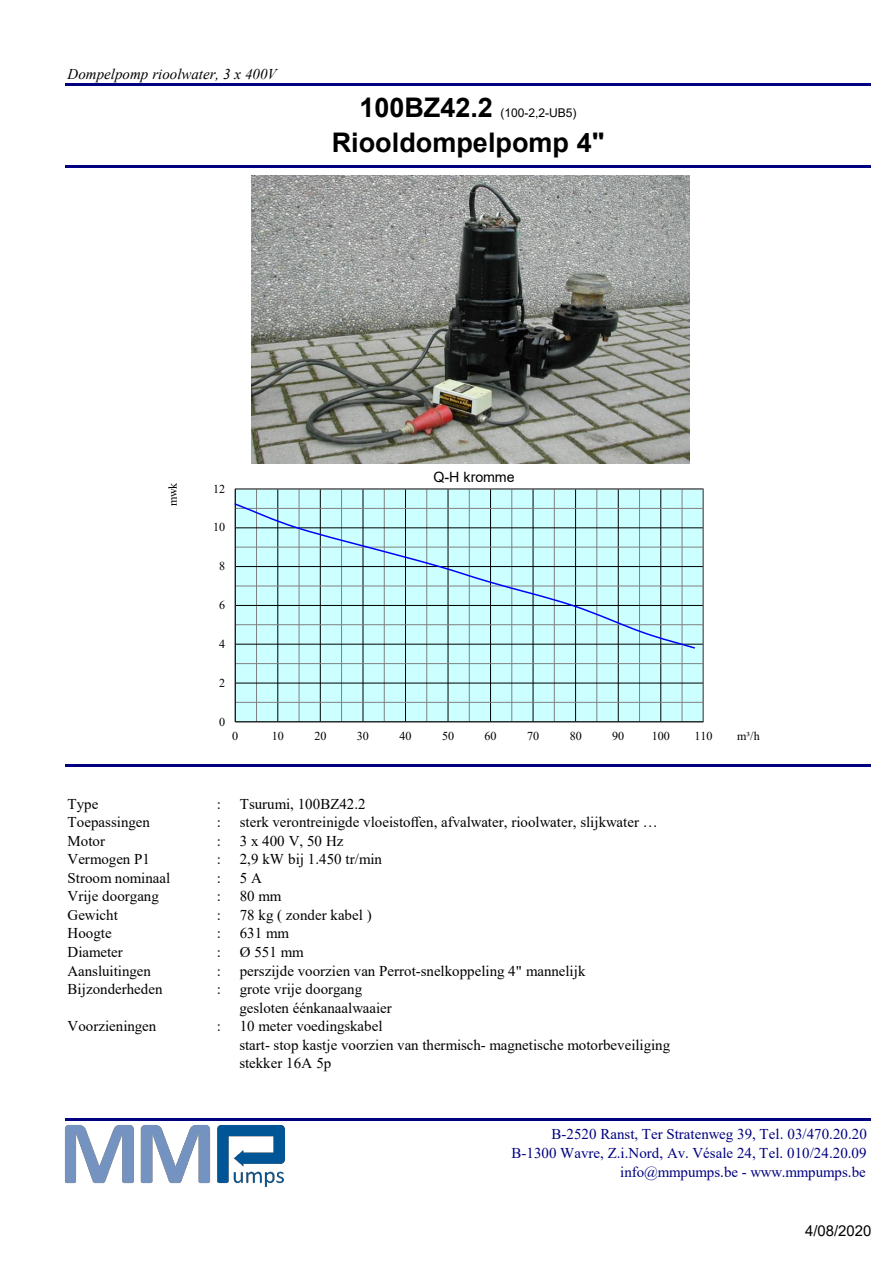
<style>
.page{position:relative;width:894px;height:1264px;background:#fff}
.page>*{position:absolute;margin:0;border:0;box-sizing:border-box;transform-origin:0 0}
.t1{font:700 27px "Arial";color:#000}
.t2{font:15px/18.6px "Times New Roman";color:#000}
.t3{font:15px/19.2px "Times New Roman";color:#000080;text-align:right}
.t4{font:italic 15px "Times New Roman";color:#000}
.t5{font:15px "Arial";color:#000}
.t6{font:14.25px "Arial";color:#000}
.t7{font:12px "Times New Roman";letter-spacing:-.01em;color:#000}
.t8{font:12px "Arial";letter-spacing:-.005em;color:#000}
</style>
<div class="page">
<hr style="left:65px;top:83px;width:805px;height:3px;background:#000080">
<hr style="left:65px;top:165px;width:805px;height:3px;background:#000080">
<hr style="left:65px;top:764px;width:805px;height:3px;background:#000080">
<hr style="left:65px;top:1118px;width:805px;height:3px;background:#000080">
<div style="left:235px;top:489px;width:468px;height:232px;background:#cff"></div>
<hr style="left:256px;top:489px;width:1px;height:232px;background:#808080">
<hr style="left:298px;top:489px;width:1px;height:232px;background:#808080">
<hr style="left:341px;top:489px;width:1px;height:232px;background:#808080">
<hr style="left:384px;top:489px;width:1px;height:232px;background:#808080">
<hr style="left:426px;top:489px;width:1px;height:232px;background:#808080">
<hr style="left:469px;top:489px;width:1px;height:232px;background:#808080">
<hr style="left:511px;top:489px;width:1px;height:232px;background:#808080">
<hr style="left:553px;top:489px;width:1px;height:232px;background:#808080">
<hr style="left:596px;top:489px;width:1px;height:232px;background:#808080">
<hr style="left:639px;top:489px;width:1px;height:232px;background:#808080">
<hr style="left:681px;top:489px;width:1px;height:232px;background:#808080">
<hr style="left:277px;top:489px;width:1px;height:232px;background:#000">
<hr style="left:320px;top:489px;width:1px;height:232px;background:#000">
<hr style="left:362px;top:489px;width:1px;height:232px;background:#000">
<hr style="left:405px;top:489px;width:1px;height:232px;background:#000">
<hr style="left:447px;top:489px;width:1px;height:232px;background:#000">
<hr style="left:490px;top:489px;width:1px;height:232px;background:#000">
<hr style="left:532px;top:489px;width:1px;height:232px;background:#000">
<hr style="left:575px;top:489px;width:1px;height:232px;background:#000">
<hr style="left:617px;top:489px;width:1px;height:232px;background:#000">
<hr style="left:660px;top:489px;width:1px;height:232px;background:#000">
<hr style="left:235px;top:702px;width:468px;height:1px;background:#808080">
<hr style="left:235px;top:663px;width:468px;height:1px;background:#808080">
<hr style="left:235px;top:624px;width:468px;height:1px;background:#808080">
<hr style="left:235px;top:585px;width:468px;height:1px;background:#808080">
<hr style="left:235px;top:546px;width:468px;height:1px;background:#808080">
<hr style="left:235px;top:508px;width:468px;height:1px;background:#808080">
<hr style="left:235px;top:682px;width:468px;height:1px;background:#000">
<hr style="left:235px;top:643px;width:468px;height:1px;background:#000">
<hr style="left:235px;top:605px;width:468px;height:1px;background:#000">
<hr style="left:235px;top:566px;width:468px;height:1px;background:#000">
<hr style="left:235px;top:527px;width:468px;height:1px;background:#000">
<hr style="left:235px;top:721px;width:468px;height:1px;background:#000">
<hr style="left:235px;top:489px;width:1px;height:232px;background:#000">
<svg style="left:234px;top:502px;width:462px;height:147px"></svg>
<img style="left:251px;top:175px;width:438px;height:289px">
<img style="left:65px;top:1125px;width:220px;height:60px">
<p class="t4" style="left:68px;top:69px;width:211px">Dompelpomp rioolwater, 3 x 400V</p>
<h1 class="t1" style="left:359px;top:98px;width:135px">100BZ42.2</h1>
<p class="t8" style="left:500px;top:109px;width:77px">(100-2,2-UB5)</p>
<h1 class="t1" style="left:331px;top:132px;width:274px">Riooldompelpomp 4"</h1>
<p class="t7" style="left:169px;top:506px;width:25px;rotate:-90deg">mwk</p>
<p class="t7" style="left:213px;top:484px;width:13px">12</p>
<p class="t7" style="left:213px;top:523px;width:13px">10</p>
<p class="t7" style="left:219px;top:562px;width:8px">8</p>
<p class="t7" style="left:219px;top:601px;width:8px">6</p>
<p class="t7" style="left:219px;top:639px;width:8px">4</p>
<p class="t7" style="left:219px;top:678px;width:8px">2</p>
<p class="t6" style="left:433px;top:471px;width:83px">Q-H kromme</p>
<p class="t7" style="left:219px;top:717px;width:8px">0</p>
<p class="t7" style="left:232px;top:731px;width:8px">0</p>
<p class="t7" style="left:272px;top:731px;width:13px">10</p>
<p class="t7" style="left:314px;top:731px;width:13px">20</p>
<p class="t7" style="left:357px;top:731px;width:13px">30</p>
<p class="t7" style="left:399px;top:731px;width:13px">40</p>
<p class="t7" style="left:442px;top:731px;width:13px">50</p>
<p class="t7" style="left:484px;top:731px;width:13px">60</p>
<p class="t7" style="left:527px;top:731px;width:13px">70</p>
<p class="t7" style="left:569px;top:731px;width:13px">80</p>
<p class="t7" style="left:612px;top:731px;width:13px">90</p>
<p class="t7" style="left:651px;top:731px;width:20px">100</p>
<p class="t7" style="left:694px;top:731px;width:20px">110</p>
<p class="t2" style="left:68px;top:795px;width:32px">Type</p>
<p class="t2" style="left:217px;top:795px;width:6px">:</p>
<p class="t2" style="left:240px;top:795px;width:127px">Tsurumi, 100BZ42.2</p>
<p class="t2" style="left:68px;top:814px;width:84px">Toepassingen</p>
<p class="t2" style="left:217px;top:814px;width:6px">:</p>
<p class="t2" style="left:240px;top:814px;width:419px">sterk verontreinigde vloeistoffen, afvalwater, rioolwater, slijkwater …</p>
<p class="t2" style="left:68px;top:832px;width:39px">Motor</p>
<p class="t2" style="left:217px;top:832px;width:6px">:</p>
<p class="t2" style="left:240px;top:832px;width:105px">3 x 400 V, 50 Hz</p>
<p class="t2" style="left:68px;top:851px;width:84px">Vermogen P1</p>
<p class="t2" style="left:217px;top:851px;width:6px">:</p>
<p class="t2" style="left:240px;top:851px;width:144px">2,9 kW bĳ 1.450 tr/min</p>
<p class="t2" style="left:68px;top:869px;width:104px">Stroom nominaal</p>
<p class="t2" style="left:217px;top:869px;width:6px">:</p>
<p class="t2" style="left:240px;top:869px;width:24px">5 A</p>
<p class="t2" style="left:68px;top:888px;width:93px">Vrije doorgang</p>
<p class="t2" style="left:217px;top:888px;width:6px">:</p>
<p class="t2" style="left:240px;top:888px;width:43px">80 mm</p>
<p class="t2" style="left:68px;top:907px;width:52px">Gewicht</p>
<p class="t2" style="left:217px;top:907px;width:6px">:</p>
<p class="t2" style="left:240px;top:907px;width:133px">78 kg ( zonder kabel )</p>
<p class="t2" style="left:68px;top:925px;width:46px">Hoogte</p>
<p class="t2" style="left:217px;top:925px;width:6px">:</p>
<p class="t2" style="left:240px;top:925px;width:51px">631 mm</p>
<p class="t2" style="left:68px;top:944px;width:57px">Diameter</p>
<p class="t2" style="left:217px;top:944px;width:6px">:</p>
<p class="t2" style="left:240px;top:944px;width:66px">Ø 551 mm</p>
<p class="t2" style="left:68px;top:962px;width:85px">Aansluitingen</p>
<p class="t2" style="left:217px;top:962px;width:6px">:</p>
<p class="t2" style="left:240px;top:962px;width:347px">perszijde voorzien van Perrot-snelkoppeling 4" mannelijk</p>
<p class="t2" style="left:68px;top:981px;width:97px">Bijzonderheden</p>
<p class="t2" style="left:217px;top:981px;width:6px">:</p>
<p class="t2" style="left:239px;top:981px;width:154px">grote vrije doorgang gesloten éénkanaalwaaier</p>
<p class="t2" style="left:68px;top:1018px;width:90px">Voorzieningen</p>
<p class="t2" style="left:217px;top:1018px;width:6px">:</p>
<p class="t2" style="left:239px;top:1018px;width:432px">10 meter voedingskabel<br>start- stop kastje voorzien van thermisch- magnetische motorbeveiliging stekker 16A 5p</p>
<p class="t7" style="left:737px;top:731px;width:24px">m³/h</p>
<p class="t3" style="left:511px;top:1125px;width:357px">B-2520 Ranst, Ter Stratenweg 39, Tel. 03/470.20.20<br>B-1300 Wavre, Z.i.Nord, Av. Vésale 24, Tel. 010/24.20.09 info@mmpumps.be - www.mmpumps.be</p>
<p class="t5" style="left:804px;top:1225px;width:68px">4/08/2020</p>
</div>
